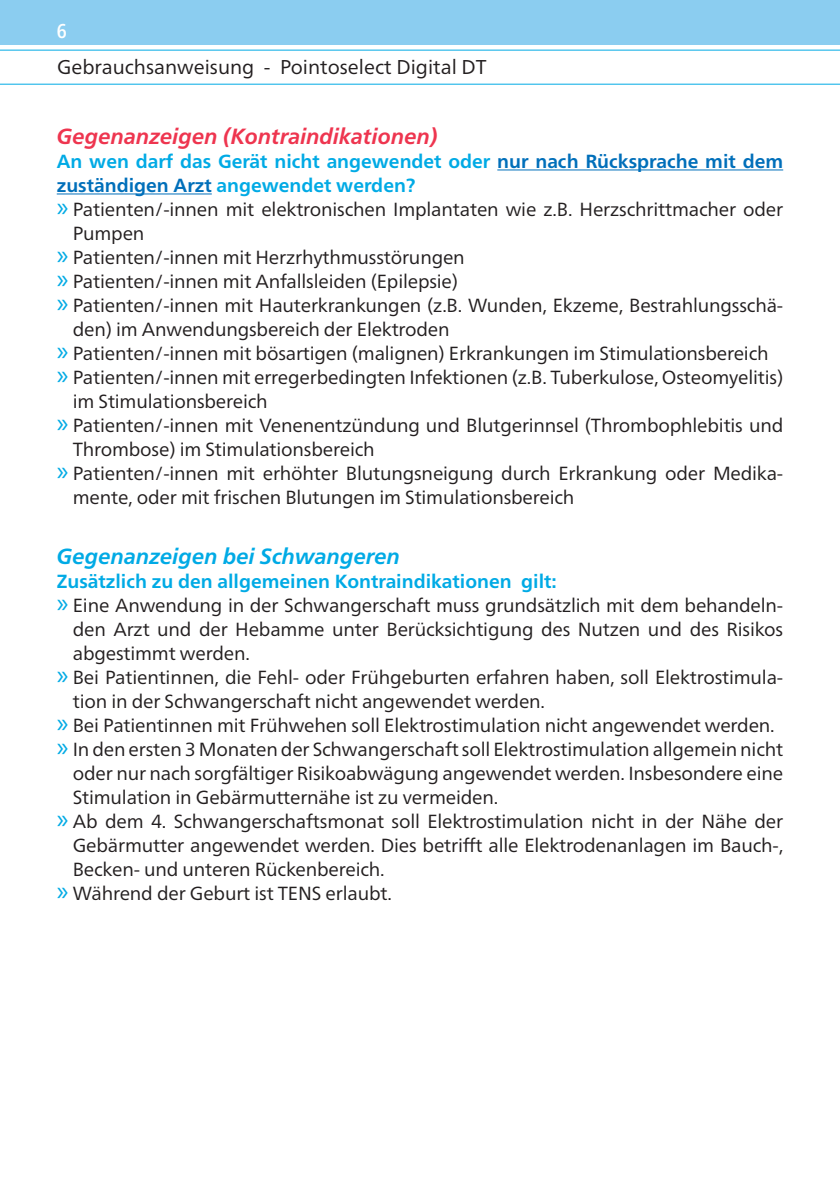
<style>
.page{position:relative;width:840px;height:1191px;background:#fff}
.page>*{position:absolute;margin:0;border:0;box-sizing:border-box;transform-origin:0 0}
.t1{font:italic 700 22px "Frutiger Neue LT Pro";color:#ee354f}
.t2{font:italic 700 22px "Frutiger Neue LT Pro";color:#00aae5}
.t3{font:20px "Frutiger Neue LT Pro";color:#231f20}
.t4{font:500 condensed 20px "Frutiger Neue LT Pro";color:#fff}
.t5{font:19px "Frutiger Neue LT Pro";letter-spacing:-.01em;color:#231f20}
.t6{font:700 19px "Frutiger Neue LT Pro";color:#00aae5}
.s1{color:#006fba}
.s2{font-family:"Myriad Pro";font-size:28px;color:#00aae5}
</style>
<div class="page">
<hr style="left:0;top:84px;width:839px;height:1px;background:#00aae5">
<hr style="left:0;top:50px;width:839px;height:1px;background:#00aae5">
<div style="left:0;top:0;width:839px;height:44px;background:#8bcdf0"></div>
<hr style="left:839px;top:0;width:1px;height:44px;background:#8bcdf0">
<hr style="left:497px;top:169px;width:285px;height:1px;background:#006fba">
<hr style="left:57px;top:193px;width:155px;height:1px;background:#006fba">
<p class="t4" style="left:57px;top:19px;width:12px">6</p>
<p class="t3" style="left:57px;top:55px;width:431px">Gebrauchsanweisung - Pointoselect Digital DT</p>
<p class="t1" style="left:57px;top:123px;width:382px">Gegenanzeigen (Kontraindikationen)</p>
<p class="t6" style="left:57px;top:150px;width:727px">An wen darf das Gerät nicht angewendet oder <span class="s1">nur nach Rücksprache mit dem</span></p>
<p class="t6" style="left:57px;top:174px;width:360px"><span class="s1">zuständigen Arzt</span> angewendet werden?</p>
<p class="t5" style="left:57px;top:198px;width:727px"><span class="s2">»</span> Patienten/-innen mit elektronischen Implantaten wie z.B. Herzschrittmacher oder</p>
<p class="t5" style="left:73px;top:222px;width:73px">Pumpen</p>
<p class="t5" style="left:57px;top:246px;width:409px"><span class="s2">»</span> Patienten/-innen mit Herzrhythmusstörungen</p>
<p class="t5" style="left:57px;top:270px;width:402px"><span class="s2">»</span> Patienten/-innen mit Anfallsleiden (Epilepsie)</p>
<p class="t5" style="left:57px;top:294px;width:727px"><span class="s2">»</span> Patienten/-innen mit Hauterkrankungen (z.B. Wunden, Ekzeme, Bestrahlungsschä-</p>
<p class="t5" style="left:73px;top:318px;width:378px">den) im Anwendungsbereich der Elektroden</p>
<p class="t5" style="left:57px;top:342px;width:713px"><span class="s2">»</span> Patienten/-innen mit bösartigen (malignen) Erkrankungen im Stimulationsbereich</p>
<p class="t5" style="left:57px;top:366px;width:727px"><span class="s2">»</span> Patienten/-innen mit erregerbedingten Infektionen (z.B. Tuberkulose, Osteomyelitis)</p>
<p class="t5" style="left:73px;top:390px;width:196px">im Stimulationsbereich</p>
<p class="t5" style="left:57px;top:414px;width:727px"><span class="s2">»</span> Patienten/-innen mit Venenentzündung und Blutgerinnsel (Thrombophlebitis und</p>
<p class="t5" style="left:73px;top:438px;width:303px">Thrombose) im Stimulationsbereich</p>
<p class="t5" style="left:57px;top:462px;width:727px"><span class="s2">»</span> Patienten/-innen mit erhöhter Blutungsneigung durch Erkrankung oder Medika-</p>
<p class="t5" style="left:73px;top:486px;width:503px">mente, oder mit frischen Blutungen im Stimulationsbereich</p>
<p class="t2" style="left:57px;top:543px;width:344px">Gegenanzeigen bei Schwangeren</p>
<p class="t6" style="left:57px;top:570px;width:501px">Zusätzlich zu den allgemeinen Kontraindikationen gilt:</p>
<p class="t5" style="left:57px;top:594px;width:727px"><span class="s2">»</span> Eine Anwendung in der Schwangerschaft muss grundsätzlich mit dem behandeln-</p>
<p class="t5" style="left:73px;top:618px;width:711px">den Arzt und der Hebamme unter Berücksichtigung des Nutzen und des Risikos</p>
<p class="t5" style="left:73px;top:642px;width:178px">abgestimmt werden.</p>
<p class="t5" style="left:57px;top:666px;width:727px"><span class="s2">»</span> Bei Patientinnen, die Fehl- oder Frühgeburten erfahren haben, soll Elektrostimula-</p>
<p class="t5" style="left:73px;top:690px;width:473px">tion in der Schwangerschaft nicht angewendet werden.</p>
<p class="t5" style="left:57px;top:714px;width:719px"><span class="s2">»</span> Bei Patientinnen mit Frühwehen soll Elektrostimulation nicht angewendet werden.</p>
<p class="t5" style="left:57px;top:738px;width:727px"><span class="s2">»</span> In den ersten 3 Monaten der Schwangerschaft soll Elektrostimulation allgemein nicht</p>
<p class="t5" style="left:73px;top:762px;width:711px">oder nur nach sorgfältiger Risikoabwägung angewendet werden. Insbesondere eine</p>
<p class="t5" style="left:73px;top:786px;width:427px">Stimulation in Gebärmutternähe ist zu vermeiden.</p>
<p class="t5" style="left:57px;top:810px;width:727px"><span class="s2">»</span> Ab dem 4. Schwangerschaftsmonat soll Elektrostimulation nicht in der Nähe der</p>
<p class="t5" style="left:73px;top:834px;width:711px">Gebärmutter angewendet werden. Dies betrifft alle Elektrodenanlagen im Bauch-,</p>
<p class="t5" style="left:73px;top:858px;width:313px">Becken- und unteren Rückenbereich.</p>
<p class="t5" style="left:57px;top:882px;width:336px"><span class="s2">»</span> Während der Geburt ist TENS erlaubt.</p>
</div>
